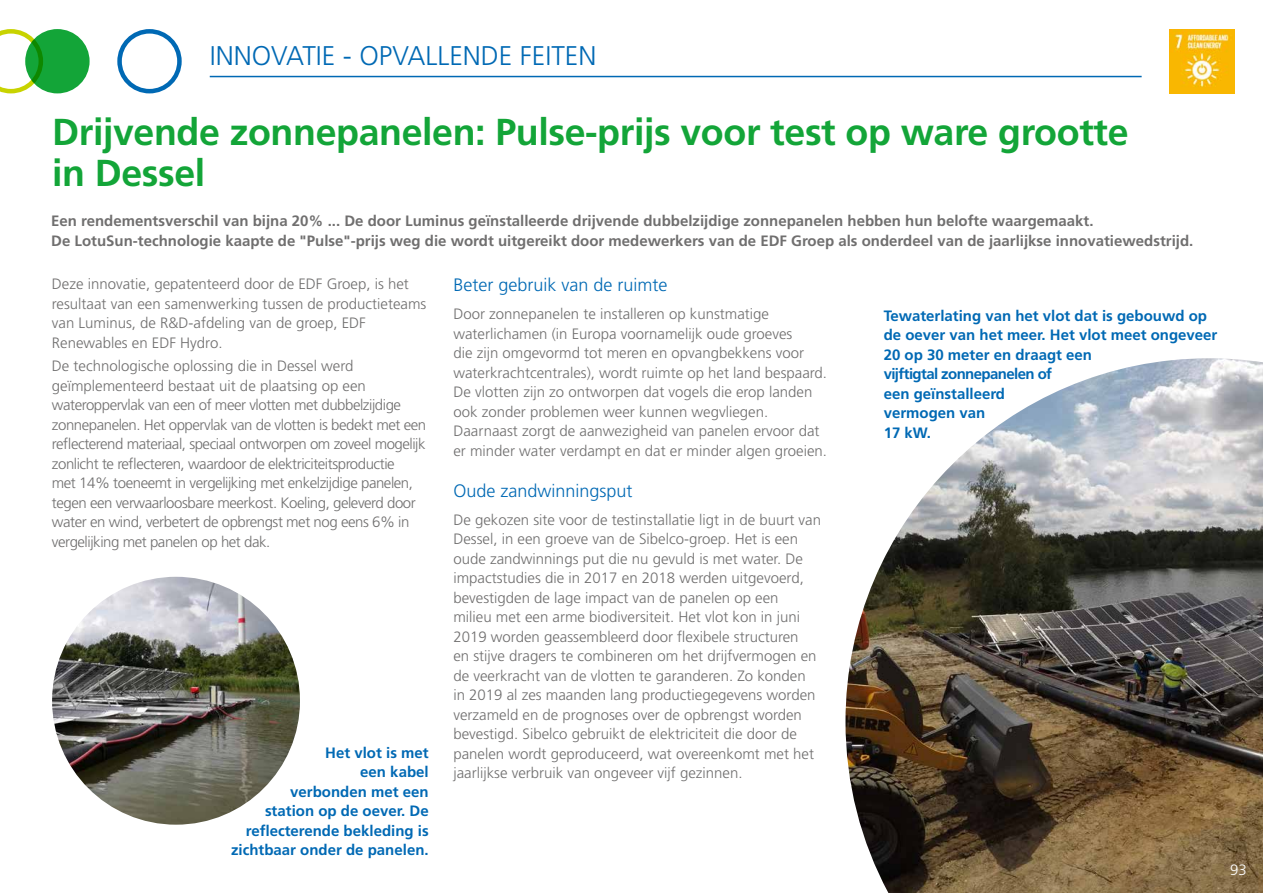
<style>
.page{position:relative;width:1263px;height:893px;background:#fff}
.page>*{position:absolute;margin:0;border:0;box-sizing:border-box;transform-origin:0 0}
.t1{font:700 37.5px/40.5px "Frutiger LT Std";letter-spacing:-.01em;color:#13a538}
.t2{font:300 27px "Frutiger LT Std";color:#0069b4}
.t3{font:300 18px "Frutiger LT Std";color:#0069b4}
.t4{font:300 15px/19.5px "Frutiger LT Std";color:#706f6f}
.t5{font:300 15px/19.5px "Frutiger LT Std";letter-spacing:-.03em;color:#706f6f}
.t6{font:700 15px/19.5px "Frutiger LT Std";color:#706f6f}
.t7{font:700 15px/19.5px "Frutiger LT Std";color:#0069b4}
.t8{font:300 15px "Frutiger LT Std";color:#fff}
</style>
<div class="page">
<div style="left:25px;top:29px;width:65px;height:64px;background:#13a538;border-radius:50%"></div>
<svg style="left:0;top:29px;width:43px;height:64px"></svg>
<svg style="left:117px;top:29px;width:65px;height:64px"></svg>
<img style="left:845px;top:358px;width:418px;height:535px">
<img style="left:52px;top:577px;width:248px;height:248px;border-radius:124px">
<img style="left:1170px;top:29px;width:64px;height:64px">
<hr style="left:210px;top:76px;width:931px;height:1px;background:#0069b4">
<h2 class="t2" style="left:210px;top:40px;width:388px">INNOVATIE - OPVALLENDE FEITEN</h2>
<h1 class="t1" style="left:52px;top:112px;width:1078px">Drijvende zonnepanelen: Pulse-prijs voor test op ware grootte in Dessel</h1>
<p class="t6" style="left:51px;top:211px;width:1143px">Een rendementsverschil van bijna 20% ... De door Luminus geïnstalleerde drijvende dubbelzijdige zonnepanelen hebben hun belofte waargemaakt.<br>De LotuSun-technologie kaapte de "Pulse"-prijs weg die wordt uitgereikt door medewerkers van de EDF Groep als onderdeel van de jaarlijkse innovatiewedstrijd.</p>
<p class="t4" style="left:52px;top:274px;width:376px">Deze innovatie, gepatenteerd door de EDF Groep, is het resultaat van een samenwerking tussen de productieteams van Luminus, de R&amp;D-afdeling van de groep, EDF Renewables en EDF Hydro.</p>
<p class="t5" style="left:52px;top:357px;width:376px">De technologische oplossing die in Dessel werd geïmplementeerd bestaat uit de plaatsing op een wateroppervlak van een of meer vlotten met dubbelzijdige zonnepanelen. Het oppervlak van de vlotten is bedekt met een reflecterend materiaal, speciaal ontworpen om zoveel mogelijk zonlicht te reflecteren, waardoor de elektriciteitsproductie<br>met 14% toeneemt in vergelijking met enkelzijdige panelen, tegen een verwaarloosbare meerkost. Koeling, geleverd door water en wind, verbetert de opbrengst met nog eens 6% in vergelijking met panelen op het dak.</p>
<p class="t7" style="left:231px;top:743px;width:199px;text-align:right">Het vlot is met<br>een kabel<br>verbonden met een<br>station op de oever. De reflecterende bekleding is zichtbaar onder de panelen.</p>
<p class="t3" style="left:453px;top:275px;width:216px">Beter gebruik van de ruimte</p>
<p class="t4" style="left:453px;top:305px;width:375px">Door zonnepanelen te installeren op kunstmatige waterlichamen (in Europa voornamelijk oude groeves<br>die zijn omgevormd tot meren en opvangbekkens voor waterkrachtcentrales), wordt ruimte op het land bespaard.<br>De vlotten zijn zo ontworpen dat vogels die erop landen ook zonder problemen weer kunnen wegvliegen.<br>Daarnaast zorgt de aanwezigheid van panelen ervoor dat er minder water verdampt en dat er minder algen groeien.</p>
<p class="t3" style="left:453px;top:480px;width:181px">Oude zandwinningsput</p>
<p class="t4" style="left:453px;top:510px;width:369px">De gekozen site voor de testinstallatie ligt in de buurt van Dessel, in een groeve van de Sibelco-groep. Het is een oude zandwinnings put die nu gevuld is met water. De impactstudies die in 2017 en 2018 werden uitgevoerd, bevestigden de lage impact van de panelen op een<br>milieu met een arme biodiversiteit. Het vlot kon in juni 2019 worden geassembleerd door flexibele structuren<br>en stijve dragers te combineren om het drijfvermogen en de veerkracht van de vlotten te garanderen. Zo konden in 2019 al zes maanden lang productiegegevens worden verzameld en de prognoses over de opbrengst worden bevestigd. Sibelco gebruikt de elektriciteit die door de panelen wordt geproduceerd, wat overeenkomt met het jaarlijkse verbruik van ongeveer vijf gezinnen.</p>
<p class="t7" style="left:884px;top:306px;width:335px">Tewaterlating van het vlot dat is gebouwd op de oever van het meer. Het vlot meet ongeveer<br>20 op 30 meter en draagt een<br>vijftigtal zonnepanelen of<br>een geïnstalleerd<br>vermogen van<br>17 kW.</p>
<p class="t8" style="left:1230px;top:861px;width:18px">93</p>
</div>
